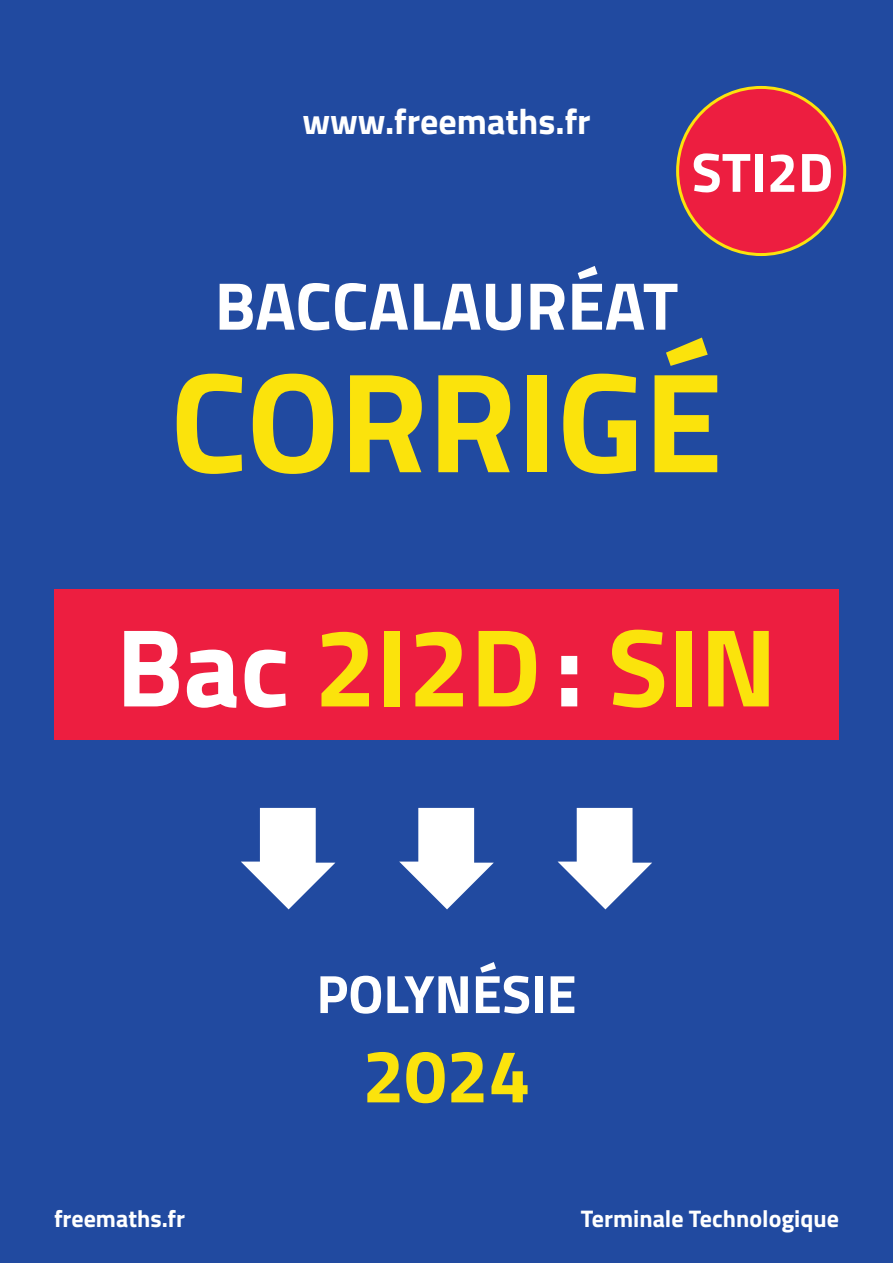
<style>
.page{position:relative;width:893px;height:1263px;background:#214aa0}
.page>*{position:absolute;margin:0;border:0;box-sizing:border-box;transform-origin:0 0}
.t1{font:700 142.5px "Titillium";color:#fbe30c}
.t2{font:700 111px "Titillium";color:#fbe30c}
.t3{font:700 75px "Titillium";color:#fbe30c}
.t4{font:700 67.5px "Titillium";color:#fff}
.t5{font:700 55.5px "Titillium";color:#fff}
.t6{font:700 54px "Titillium";color:#fff}
.t7{font:700 36px "Titillium";color:#fff}
.t8{font:700 24px "Titillium";color:#fff}
.s1{color:#fff}
</style>
<div class="page">
<svg style="left:241px;top:808px;width:94px;height:101px"></svg>
<svg style="left:399px;top:808px;width:95px;height:101px"></svg>
<svg style="left:558px;top:808px;width:94px;height:101px"></svg>
<div style="left:54px;top:589px;width:785px;height:151px;background:#ed1e40"></div>
<div style="left:678px;top:87px;width:167px;height:168px;background:#ed1e40;border-radius:50%"></div>
<h3 class="t7" style="left:302px;top:94px;width:290px">www.freemaths.fr</h3>
<h3 class="t5" style="left:692px;top:130px;width:143px">STI2D</h3>
<h3 class="t4" style="left:215px;top:254px;width:465px">BACCALAURÉAT</h3>
<h1 class="t1" style="left:170px;top:313px;width:554px">CORRIGÉ</h1>
<h2 class="t2" style="left:116px;top:583px;width:662px"><span class="s1">Bac</span> 2I2D<span class="s1">:</span> SIN</h2>
<p class="t6" style="left:316px;top:953px;width:262px">POLYNÉSIE</p>
<h3 class="t3" style="left:362px;top:1019px;width:169px">2024</h3>
<p class="t8" style="left:54px;top:1200px;width:133px">freemaths.fr</p>
<p class="t8" style="left:581px;top:1200px;width:260px">Terminale Technologique</p>
</div>
